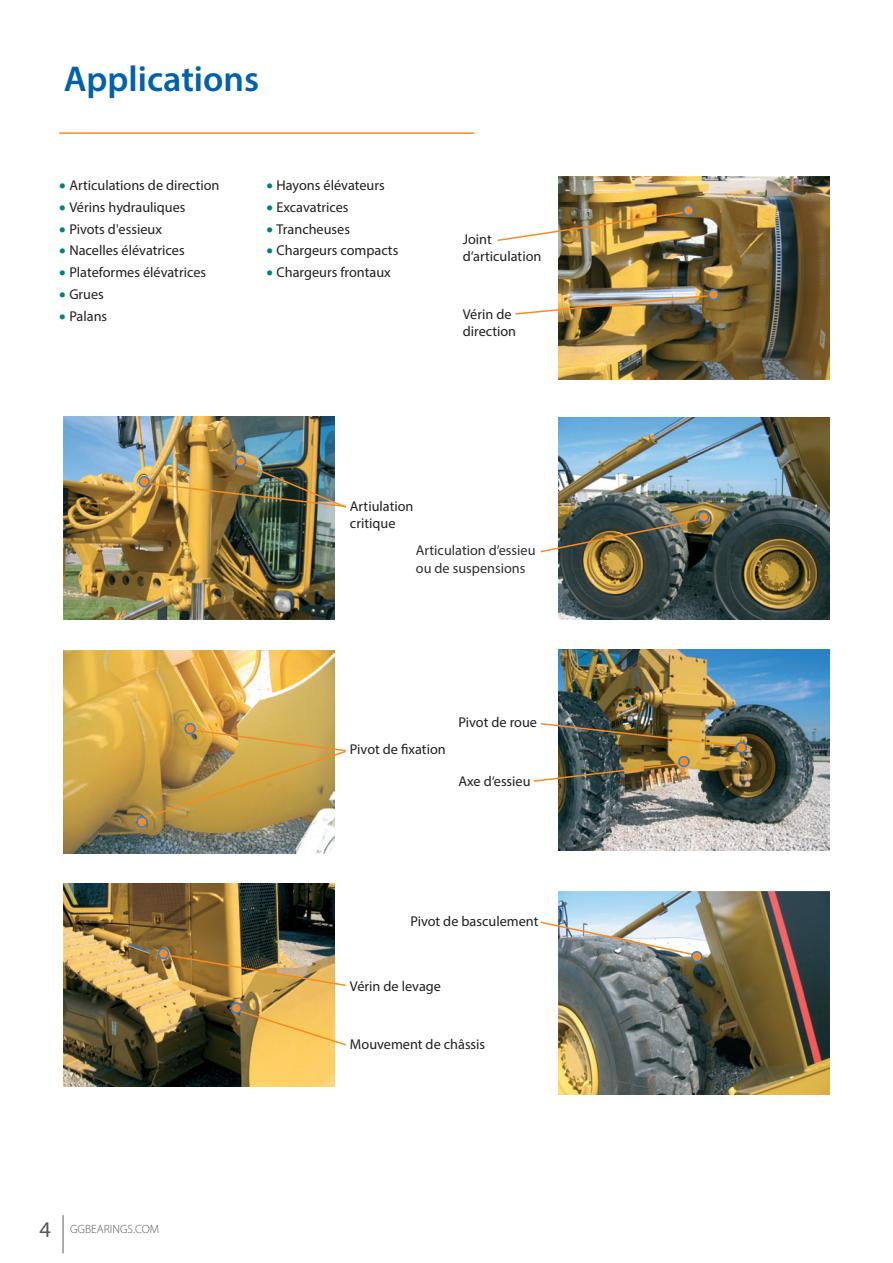
<style>
.page{position:relative;width:893px;height:1263px;background:#fff}
.page>*{position:absolute;margin:0;border:0;box-sizing:border-box;transform-origin:0 0}
.t1{font:600 36px "Myriad Pro";color:#0161aa}
.Copy_Myriad_10_12{font:22.5px "Myriad Pro";color:#57585a}
.t2{font:14.25px/17.1px "Myriad Pro";color:#231f20}
.t3{font:14.25px "Myriad Pro";color:#2e2e2d}
.Copy_Myriad_10_12-2{font:300 12px "Myriad Pro";color:#57585a}
.s1{color:#00837f}
</style>
<div class="page">
<hr style="left:59px;top:132px;width:415px;height:2px;background:#f68c1f">
<img style="left:558px;top:176px;width:271px;height:204px">
<img style="left:64px;top:416px;width:271px;height:203px">
<img style="left:64px;top:650px;width:271px;height:203px">
<img style="left:64px;top:884px;width:271px;height:203px">
<img style="left:558px;top:418px;width:271px;height:202px">
<img style="left:558px;top:650px;width:271px;height:200px">
<img style="left:558px;top:891px;width:271px;height:204px">
<img style="left:136px;top:459px;width:210px;height:50px">
<svg style="left:133px;top:728px;width:213px;height:95px"></svg>
<img style="left:155px;top:952px;width:191px;height:35px">
<img style="left:497px;top:209px;width:197px;height:33px">
<img style="left:515px;top:294px;width:200px;height:21px">
<img style="left:540px;top:516px;width:169px;height:37px">
<img style="left:540px;top:722px;width:214px;height:27px">
<img style="left:533px;top:761px;width:158px;height:22px">
<img style="left:540px;top:920px;width:166px;height:39px">
<hr style="left:62px;top:1215px;width:2px;height:38px;background:#939598">
<div style="left:683px;top:205px;width:10px;height:10px;background:#f68c1f;border-radius:50%"></div>
<div style="left:683px;top:205px;width:11px;height:11px;border:2px solid #307fe2;border-radius:50%"></div>
<div style="left:708px;top:290px;width:10px;height:10px;background:#f68c1f;border-radius:50%"></div>
<div style="left:708px;top:289px;width:11px;height:11px;border:2px solid #307fe2;border-radius:50%"></div>
<div style="left:699px;top:512px;width:9px;height:10px;background:#f68c1f;border-radius:50%"></div>
<div style="left:698px;top:511px;width:11px;height:11px;border:2px solid #307fe2;border-radius:50%"></div>
<div style="left:736px;top:743px;width:10px;height:9px;background:#f68c1f;border-radius:50%"></div>
<div style="left:736px;top:742px;width:11px;height:11px;border:2px solid #307fe2;border-radius:50%"></div>
<div style="left:679px;top:757px;width:10px;height:9px;background:#f68c1f;border-radius:50%"></div>
<div style="left:678px;top:756px;width:11px;height:11px;border:2px solid #307fe2;border-radius:50%"></div>
<div style="left:692px;top:952px;width:10px;height:10px;background:#f68c1f;border-radius:50%"></div>
<div style="left:691px;top:951px;width:11px;height:11px;border:2px solid #307fe2;border-radius:50%"></div>
<div style="left:159px;top:948px;width:9px;height:10px;background:#f68c1f;border-radius:50%"></div>
<div style="left:158px;top:948px;width:11px;height:11px;border:2px solid #307fe2;border-radius:50%"></div>
<div style="left:137px;top:817px;width:10px;height:10px;background:#f68c1f;border-radius:50%"></div>
<div style="left:136px;top:816px;width:12px;height:11px;border:2px solid #307fe2;border-radius:50%"></div>
<div style="left:185px;top:724px;width:10px;height:9px;background:#f68c1f;border-radius:50%"></div>
<div style="left:184px;top:723px;width:12px;height:11px;border:2px solid #307fe2;border-radius:50%"></div>
<div style="left:236px;top:456px;width:9px;height:10px;background:#f68c1f;border-radius:50%"></div>
<div style="left:235px;top:455px;width:11px;height:12px;border:2px solid #307fe2;border-radius:50%"></div>
<div style="left:139px;top:477px;width:10px;height:10px;background:#f68c1f;border-radius:50%"></div>
<div style="left:138px;top:476px;width:12px;height:11px;border:2px solid #307fe2;border-radius:50%"></div>
<svg style="left:228px;top:1006px;width:118px;height:41px"></svg>
<div style="left:231px;top:1003px;width:10px;height:10px;background:#f68c1f;border-radius:50%"></div>
<div style="left:231px;top:1002px;width:11px;height:12px;border:2px solid #307fe2;border-radius:50%"></div>
<p class="t1" style="left:64px;top:56px;width:197px">Applications</p>
<p class="t2" style="left:59px;top:176px;width:162px"><span class="s1">•</span> Articulations de direction</p>
<p class="t2" style="left:59px;top:198px;width:128px"><span class="s1">•</span> Vérins hydrauliques</p>
<p class="t2" style="left:59px;top:220px;width:104px"><span class="s1">•</span> Pivots d'essieux</p>
<p class="t2" style="left:59px;top:242px;width:127px"><span class="s1">•</span> Nacelles élévatrices</p>
<p class="t2" style="left:59px;top:263px;width:148px"><span class="s1">•</span> Plateformes élévatrices</p>
<p class="t2" style="left:59px;top:285px;width:46px"><span class="s1">•</span> Grues</p>
<p class="t2" style="left:59px;top:307px;width:49px"><span class="s1">•</span> Palans</p>
<p class="t2" style="left:266px;top:176px;width:120px"><span class="s1">•</span> Hayons élévateurs</p>
<p class="t2" style="left:266px;top:198px;width:84px"><span class="s1">•</span> Excavatrices</p>
<p class="t2" style="left:266px;top:220px;width:85px"><span class="s1">•</span> Trancheuses</p>
<p class="t2" style="left:266px;top:242px;width:133px"><span class="s1">•</span> Chargeurs compacts</p>
<p class="t2" style="left:266px;top:263px;width:126px"><span class="s1">•</span> Chargeurs frontaux</p>
<p class="t2" style="left:463px;top:230px;width:80px">Joint d‘articulation</p>
<p class="t2" style="left:463px;top:305px;width:55px">Vérin de direction</p>
<p class="t2" style="left:350px;top:497px;width:65px">Artiulation critique</p>
<p class="t3" style="left:416px;top:542px;width:121px">Articulation d’essieu</p>
<p class="t3" style="left:416px;top:559px;width:111px">ou de suspensions</p>
<p class="t2" style="left:350px;top:740px;width:97px">Pivot de fixation</p>
<p class="t2" style="left:458px;top:714px;width:80px">Pivot de roue</p>
<p class="t2" style="left:458px;top:772px;width:74px">Axe d‘essieu</p>
<p class="t2" style="left:410px;top:912px;width:130px">Pivot de basculement</p>
<p class="t2" style="left:350px;top:977px;width:93px">Vérin de levage</p>
<p class="t2" style="left:350px;top:1035px;width:137px">Mouvement de châssis</p>
<p class="Copy_Myriad_10_12" style="left:40px;top:1216px;width:13px">4</p>
<p class="Copy_Myriad_10_12-2" style="left:70px;top:1222px;width:91px">GGBEARINGS.COM</p>
</div>
